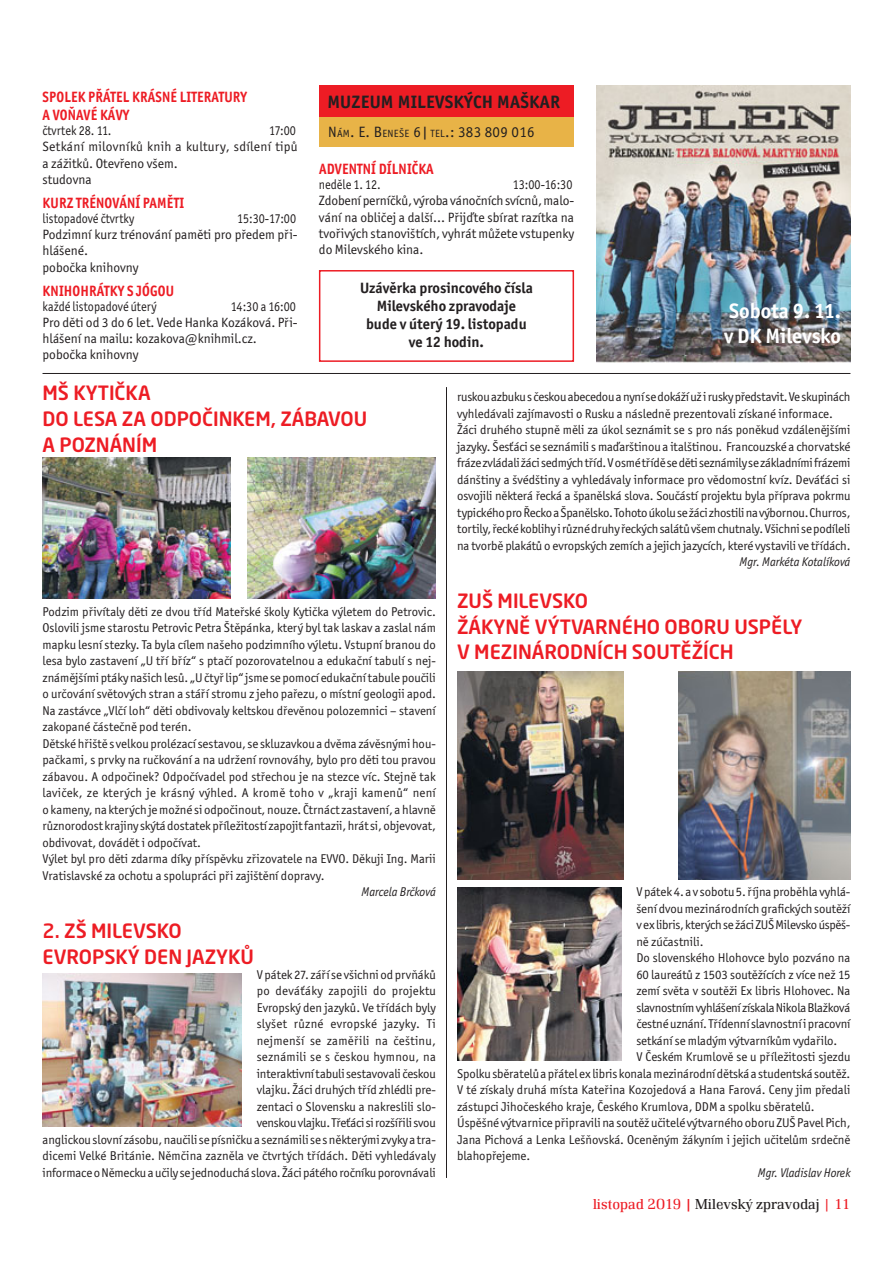
<style>
.page{position:relative;width:893px;height:1263px;background:#fff}
.page>*{position:absolute;margin:0;border:0;box-sizing:border-box;transform-origin:0 0}
.t1{font:700 21px/25.2px "Officina Sans Itc TOT";color:#fff}
.t2{font:500 19.5px/25.5px "Neo Sans Pro";color:#ed1c24}
.t3{font:700 18px "Officina Sans Itc TOT";letter-spacing:.015em;color:#231f20}
.t4{font:700 15px/18px "Officina Sans Itc TOT";letter-spacing:.015em;color:#ed1c24;scale:.9 1}
.t5{font:700 15px/18px "Officina Sans Itc TOT";color:#231f20;text-align:center}
.t6{font:300 15px "Renault TOT";color:#231f20}
.t7{font:15px "Officina Sans Itc TOT";letter-spacing:.02em;color:#231f20}
.t8{font:13.5px/16.2px "Officina Sans Itc TOT";color:#231f20;scale:.9 1}
.t9{font:13.5px/16.2px "Officina Sans Itc TOT";letter-spacing:.02em;color:#231f20;scale:.9 1}
.t10{font:12.75px/16.5px "Officina Sans Itc TOT";color:#231f20}
.t11{font:12.75px "Officina Sans Itc TOT";letter-spacing:-.02em;color:#231f20}
.t12{font:italic 12.75px "Officina Sans Itc TOT";color:#231f20;scale:.95 1}
.s1{font-size:10.5px}
.s2{color:#ed1c24}
.s3{font-weight:500;color:#ed1c24}
</style>
<div class="page">
<hr style="left:446px;top:387px;width:1px;height:791px;background:#231f20">
<img style="left:43px;top:458px;width:188px;height:140px">
<img style="left:248px;top:458px;width:188px;height:140px">
<img style="left:458px;top:672px;width:165px;height:207px">
<img style="left:678px;top:671px;width:172px;height:208px">
<img style="left:457px;top:888px;width:164px;height:172px">
<div style="left:319px;top:85px;width:254px;height:32px;background:#ed1c24"></div>
<div style="left:319px;top:117px;width:254px;height:30px;background:#e8b347"></div>
<img style="left:43px;top:973px;width:199px;height:154px">
<hr style="left:43px;top:373px;width:807px;height:1px;background:#231f20">
<img style="left:596px;top:85px;width:254px;height:277px">
<div style="left:319px;top:270px;width:255px;height:92px;border:2px solid #ed1c24"></div>
<p class="t4" style="left:43px;top:89px;width:229px">SPOLEK PŘÁTEL KRÁSNÉ LITERATURY<br>A VOŇAVÉ KÁVY</p>
<p class="t8" style="left:43px;top:124px;width:78px">čtvrtek 28. 11.</p>
<p class="t9" style="left:43px;top:124px;width:285px;text-indent:227px">17:00<br>Setkání milovníků knih a kultury, sdílení tipů a zážitků. Otevřeno všem.<br>studovna</p>
<p class="t4" style="left:43px;top:195px;width:159px">KURZ TRÉNOVÁNÍ PAMĚTI</p>
<p class="t8" style="left:43px;top:211px;width:103px">listopadové čtvrtky</p>
<p class="t8" style="left:43px;top:211px;width:285px;text-indent:195px">15:30-17:00<br>Podzimní kurz trénování paměti pro předem při&shy;hlášené.<br>pobočka knihovny</p>
<p class="t4" style="left:43px;top:283px;width:148px">KNIHOHRÁTKY S JÓGOU</p>
<p class="t8" style="left:43px;top:299px;width:128px">každé listopadové úterý</p>
<p class="t8" style="left:43px;top:299px;width:285px;text-indent:188px">14:30 a 16:00<br>Pro děti od 3 do 6 let. Vede Hanka Kozáková. Při&shy;hlášení na mailu: kozakova@knihmil.cz. pobočka knihovny</p>
<h3 class="t3" style="left:327px;top:95px;width:234px">MUZEUM MILEVSKÝCH MAŠKAR</h3>
<p class="t7" style="left:328px;top:127px;width:208px">N<span class="s1">ÁM</span>. E. B<span class="s1">ENEŠE</span> 6| <span class="s1">TEL</span>.: 383 809 016</p>
<p class="t4" style="left:319px;top:161px;width:129px">ADVENTNÍ DÍLNIČKA</p>
<p class="t8" style="left:319px;top:178px;width:70px">neděle 1. 12.</p>
<p class="t8" style="left:319px;top:178px;width:285px;text-indent:194px">13:00-16:30<br>Zdobení perníčků, výroba vánočních svícnů, malo&shy;vání na obličej a další… Přijďte sbírat razítka na tvořivých stanovištích, vyhrát můžete vstupenky do Milevského kina.</p>
<p class="t5" style="left:360px;top:280px;width:174px">Uzávěrka prosincového čísla<br>Milevského zpravodaje bude v úterý 19. listopadu ve 12 hodin.</p>
<h1 class="t1" style="left:724px;top:299px;width:119px">Sobota 9. 11. v DK Milevsko</h1>
<h2 class="t2" style="left:43px;top:381px;width:326px">MŠ KYTIČKA<br>DO LESA ZA ODPOČINKEM, ZÁBAVOU<br>A POZNÁNÍM</h2>
<p class="t10" style="left:43px;top:604px;width:395px">Podzim přivítaly děti ze dvou tříd Mateřské školy Kytička výletem do Petrovic.<br>Oslovili jsme starostu Petrovic Petra Štěpánka, který byl tak laskav a zaslal nám mapku lesní stezky. Ta byla cílem našeho podzimního výletu. Vstupní branou do lesa bylo zastavení „U tří bříz“ s ptačí pozorovatelnou a edukační tabulí s nej&shy;známějšími ptáky našich lesů. „U čtyř lip“ jsme se pomocí edukační tabule poučili o určování světových stran a stáří stromu z jeho pařezu, o místní geologii apod.<br>Na zastávce „Vlčí loh“ děti obdivovaly keltskou dřevěnou polozemnici – stavení zakopané částečně pod terén.<br>Dětské hřiště s velkou prolézací sestavou, se skluzavkou a dvěma závěsnými hou&shy;pačkami, s prvky na ručkování a na udržení rovnováhy, bylo pro děti tou pravou zábavou. A odpočinek? Odpočívadel pod střechou je na stezce víc. Stejně tak laviček, ze kterých je krásný výhled. A kromě toho v „kraji kamenů“ není o kameny, na kterých je možné si odpočinout, nouze. Čtrnáct zastavení, a hlavně různorodost krajiny skýtá dostatek příležitostí zapojit fantazii, hrát si, objevovat, obdivovat, dovádět i odpočívat.<br>Výlet byl pro děti zdarma díky příspěvku zřizovatele na EVVO. Děkuji Ing. Marii Vratislavské za ochotu a spolupráci při zajištění dopravy.</p>
<p class="t12" style="left:362px;top:887px;width:80px">Marcela Brčková</p>
<h2 class="t2" style="left:43px;top:919px;width:213px">2. ZŠ MILEVSKO<br>EVROPSKÝ DEN JAZYKŮ</h2>
<p class="t10" style="left:43px;top:967px;width:395px;text-align:right">V pátek 27. září se všichni od prvňáků<br>po deváťáky zapojili do projektu<br>Evropský den jazyků. Ve třídách byly<br>slyšet různé evropské jazyky. Ti<br>nejmenší se zaměřili na češtinu,<br>seznámili se s českou hymnou, na<br>interaktivní tabuli sestavovali českou<br>vlajku. Žáci druhých tříd zhlédli pre-<br>zentaci o Slovensku a nakreslili slo-<br>venskou vlajku. Třeťáci si rozšířili svou<br>anglickou slovní zásobu, naučili se písničku a seznámili se s některými zvyky a tra&shy;dicemi Velké Británie. Němčina zazněla ve čtvrtých třídách. Děti vyhledávaly informace o Německu a učily se jednoduchá slova. Žáci pátého ročníku porovnávali</p>
<p class="t10" style="left:457px;top:390px;width:395px">ruskou azbuku s českou abecedou a nyní se dokáží už i rusky představit. Ve skupinách vyhledávali zajímavosti o Rusku a následně prezentovali získané informace.<br>Žáci druhého stupně měli za úkol seznámit se s pro nás poněkud vzdálenějšími jazyky. Šesťáci se seznámili s maďarštinou a italštinou. Francouzské a chorvatské fráze zvládali žáci sedmých tříd. V osmé třídě se děti seznámily se základními frázemi dánštiny a švédštiny a vyhledávaly informace pro vědomostní kvíz. Deváťáci si osvojili některá řecká a španělská slova. Součástí projektu byla příprava pokrmu typického pro Řecko a Španělsko. Tohoto úkolu se žáci zhostili na výbornou. Churros, tortily, řecké koblihy irůzné druhy řeckých salátů všem chutnaly. Všichni se podíleli na tvorbě plakátů o evropských zemích a jejich jazycích, které vystavili ve třídách.</p>
<p class="t12" style="left:740px;top:557px;width:118px">Mgr. Markéta Kotalíková</p>
<h2 class="t2" style="left:457px;top:589px;width:347px">ZUŠ MILEVSKO<br>ŽÁKYNĚ VÝTVARNÉHO OBORU USPĚLY<br>V MEZINÁRODNÍCH SOUTĚŽÍCH</h2>
<p class="t10" style="left:636px;top:885px;width:216px">V pátek 4. a v sobotu 5. října proběhla vyhlá-</p>
<p class="t10" style="left:636px;top:901px;width:216px">šení dvou mezinárodních grafických soutěží</p>
<p class="t11" style="left:636px;top:920px;width:216px">v ex libris, kterých se žáci ZUŠ Milevsko úspěš-</p>
<p class="t10" style="left:636px;top:934px;width:69px">ně zúčastnili.</p>
<p class="t10" style="left:636px;top:951px;width:216px">Do slovenského Hlohovce bylo pozváno na</p>
<p class="t10" style="left:636px;top:967px;width:216px">60 laureátů z 1503 soutěžících z více než 15</p>
<p class="t10" style="left:636px;top:984px;width:216px">zemí světa v soutěži Ex libris Hlohovec. Na</p>
<p class="t11" style="left:636px;top:1002px;width:216px">slavnostním vyhlášení získala Nikola Blažková</p>
<p class="t10" style="left:636px;top:1017px;width:216px">čestné uznání. Třídenní slavnostní i pracovní</p>
<p class="t10" style="left:636px;top:1033px;width:202px">setkání se mladým výtvarníkům vydařilo.</p>
<p class="t10" style="left:636px;top:1050px;width:216px">V Českém Krumlově se u příležitosti sjezdu</p>
<p class="t10" style="left:457px;top:1066px;width:395px">Spolku sběratelů a přátel ex libris konala mezinárodní dětská a studentská soutěž.</p>
<p class="t10" style="left:457px;top:1083px;width:395px">V té získaly druhá místa Kateřina Kozojedová a Hana Farová. Ceny jim předali</p>
<p class="t10" style="left:457px;top:1099px;width:359px">zástupci Jihočeského kraje, Českého Krumlova, DDM a spolku sběratelů.</p>
<p class="t10" style="left:457px;top:1116px;width:395px">Úspěšné výtvarnice připravili na soutěž učitelé výtvarného oboru ZUŠ Pavel Pich,</p>
<p class="t10" style="left:457px;top:1132px;width:395px">Jana Pichová a Lenka Lešňovská. Oceněným žákyním i jejich učitelům srdečně</p>
<p class="t10" style="left:457px;top:1149px;width:75px">blahopřejeme.</p>
<p class="t12" style="left:758px;top:1167px;width:99px">Mgr. Vladislav Horek</p>
<p class="t6" style="left:593px;top:1199px;width:259px"><span class="s2">listopad 2019</span> <span class="s3">|</span> Milevský zpravodaj <span class="s2">| 11</span></p>
</div>
